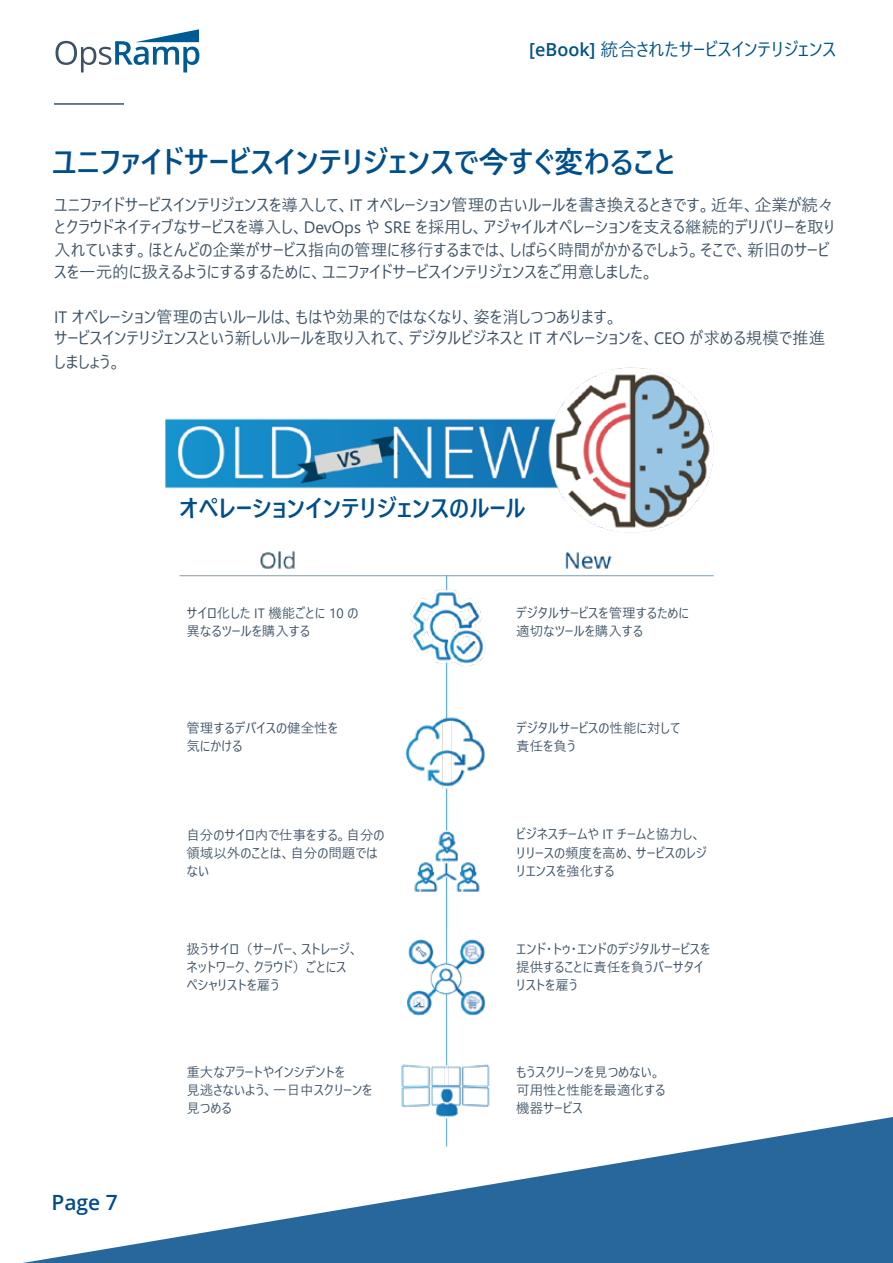
<style>
.page{position:relative;width:893px;height:1263px;background:#fff}
.page>*{position:absolute;margin:0;border:0;box-sizing:border-box;transform-origin:0 0}
.t1{font:700 30px "Yu Gothic UI";color:#004f8a}
.t2{font:700 24px "Yu Gothic UI";color:#004f8a}
.t3{font:600 21px "Open Sans";color:#004c8a}
.t4{font:18px "Yu Gothic UI";color:#005285}
.t5{font:16.5px/22.5px "Yu Gothic UI";color:#3d5265}
.t6{font:13.5px/18px "Yu Gothic UI";color:#3d5265}
.s1{font-family:"Open Sans";font-weight:600}
</style>
<div class="page">
<svg style="left:23px;top:1117px;width:870px;height:146px;fill:#27679b"></svg>
<img style="left:165px;top:367px;width:562px;height:785px">
<div style="left:179px;top:596px;width:213px;height:529px;background:#fff"></div>
<div style="left:175px;top:494px;width:375px;height:29px;background:#fff"></div>
<div style="left:509px;top:596px;width:213px;height:529px;background:#fff"></div>
<svg style="left:55px;top:29px;width:144px;height:43px"></svg>
<hr style="left:54px;top:103px;width:70px;height:2px;background:#3d5265">
<p class="t4" style="left:529px;top:33px;width:309px"><span class="s1">[eBook]</span> 統合されたサービスインテリジェンス</p>
<h1 class="t1" style="left:52px;top:145px;width:625px">ユニファイドサービスインテリジェンスで今すぐ変わること</h1>
<p class="t5" style="left:54px;top:191px;width:782px">ユニファイドサービスインテリジェンスを導入して、IT オペレーション管理の古いルールを書き換えるときです。近年、企業が続々とクラウドネイティブなサービスを導入し、DevOps や SRE を採用し、アジャイルオペレーションを支える継続的デリバリーを取り入れています。ほとんどの企業がサービス指向の管理に移行するまでは、しばらく時間がかかるでしょう。そこで、新旧のサービスを一元的に扱えるようにするするために、ユニファイドサービスインテリジェンスをご用意しました。</p>
<p class="t5" style="left:54px;top:304px;width:772px;line-height:21.1px">IT オペレーション管理の古いルールは、もはや効果的ではなくなり、姿を消しつつあります。<br>サービスインテリジェンスという新しいルールを取り入れて、デジタルビジネスと IT オペレーションを、CEO が求める規模で推進</p>
<p class="t5" style="left:54px;top:349px;width:69px">しましょう。</p>
<h2 class="t2" style="left:179px;top:495px;width:348px">オペレーションインテリジェンスのルール</h2>
<p class="t3" style="left:51px;top:1187px;width:68px">Page 7</p>
<p class="t6" style="left:186px;top:602px;width:173px">サイロ化した IT 機能ごとに 10 の異なるツールを購入する</p>
<p class="t6" style="left:186px;top:718px;width:153px">管理するデバイスの健全性を気にかける</p>
<p class="t6" style="left:186px;top:824px;width:200px">自分のサイロ内で仕事をする。自分の領域以外のことは、自分の問題ではない</p>
<p class="t6" style="left:186px;top:938px;width:174px">扱うサイロ（サーバー、ストレージ、ネットワーク、クラウド）ごとにスペシャリストを雇う</p>
<p class="t6" style="left:186px;top:1061px;width:187px">重大なアラートやインシデントを<br>見逃さないよう、一日中スクリーンを見つめる</p>
<p class="t6" style="left:516px;top:602px;width:174px">デジタルサービスを管理するために適切なツールを購入する</p>
<p class="t6" style="left:516px;top:718px;width:165px">デジタルサービスの性能に対して責任を負う</p>
<p class="t6" style="left:516px;top:823px;width:192px;line-height:18.6px">ビジネスチームや IT チームと協力し、リリースの頻度を高め、サービスのレジリエンスを強化する</p>
<p class="t6" style="left:516px;top:938px;width:196px">エンド・トゥ・エンドのデジタルサービスを提供することに責任を負うバーサタイリストを雇う</p>
<p class="t6" style="left:516px;top:1061px;width:151px">もうスクリーンを見つめない。可用性と性能を最適化する機器サービス</p>
</div>
